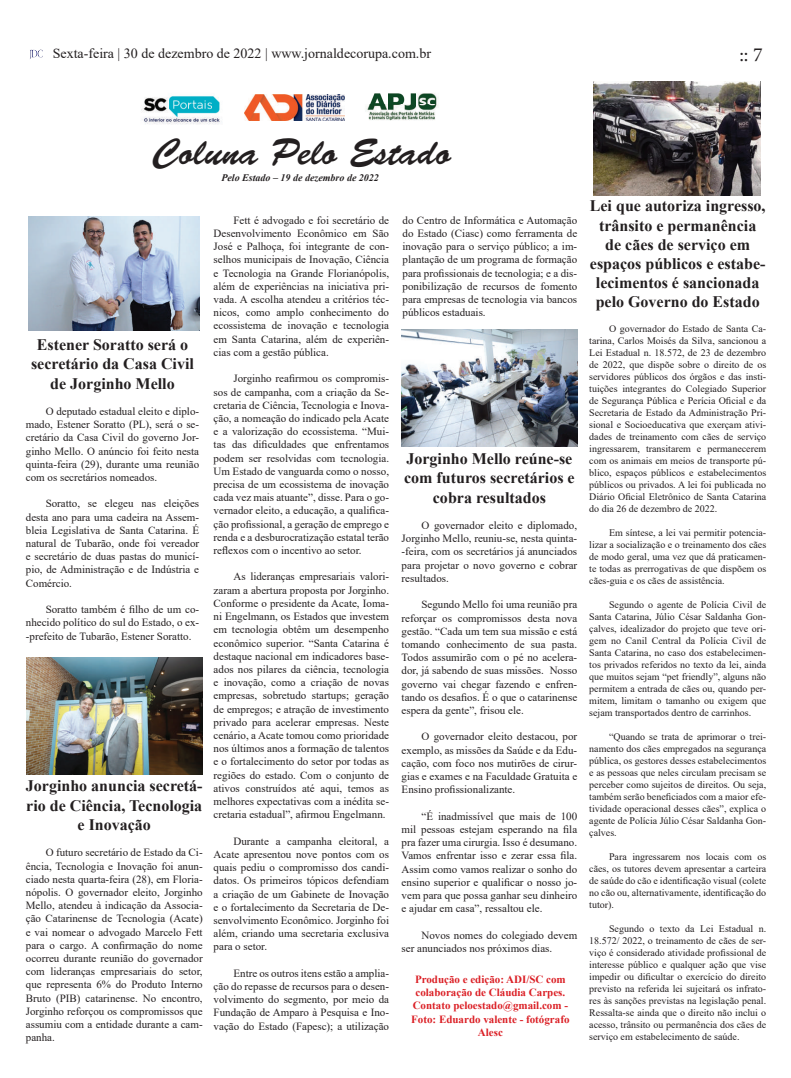
<style>
.page{position:relative;width:791px;height:1078px;background:#fff}
.page>*{position:absolute;margin:0;border:0;box-sizing:border-box;transform-origin:0 0}
.t1{font:37px "Brush Script Std";color:#231f20}
.t2{font:20px "Minion Pro";color:#231f20}
.t3{font:700 16px/19.2px "Times New Roman";color:#231f20;text-align:center}
.t4{font:14px "Times New Roman";color:#231f20}
.t5{font:11px/13.2px "Times New Roman";color:#231f20;text-align:justify}
.t6{font:700 11px/13.2px "Times New Roman";color:#db1f25;text-align:center}
.t7{font:10px/12px "Times New Roman";color:#231f20;text-align:justify}
.t8{font:italic 700 10px "Times New Roman";color:#231f20}
</style>
<div class="page">
<svg style="left:30px;top:50px;width:13px;height:9px"></svg>
<img style="left:141px;top:96px;width:81px;height:28px">
<img style="left:245px;top:94px;width:100px;height:27px">
<img style="left:366px;top:93px;width:72px;height:28px">
<img style="left:28px;top:216px;width:171px;height:114px">
<img style="left:27px;top:657px;width:175px;height:117px">
<img style="left:401px;top:329px;width:176px;height:117px">
<img style="left:593px;top:81px;width:168px;height:115px">
<p class="t4" style="left:53px;top:43px;width:380px">Sexta-feira | 30 de dezembro de 2022 | www.jornaldecorupa.com.br</p>
<h2 class="t2" style="left:739px;top:42px;width:25px">:: 7</h2>
<h1 class="t1" style="left:153px;top:131px;width:299px">Coluna Pelo Estado</h1>
<p class="t8" style="left:221px;top:170px;width:159px">Pelo Estado – 19 de dezembro de 2022</p>
<h3 class="t3" style="left:31px;top:334px;width:164px">Estener Soratto será o secretário da Casa Civil de Jorginho Mello</h3>
<p class="t5" style="left:26px;top:404px;width:175px;text-indent:20px">O deputado estadual eleito e diplo&shy;mado, Estener Soratto (PL), será o se&shy;cretário da Casa Civil do governo Jor&shy;ginho Mello. O anúncio foi feito nesta quinta-feira (29), durante uma reunião com os secretários nomeados.</p>
<p class="t5" style="left:26px;top:496px;width:175px;text-indent:20px">Soratto, se elegeu nas eleições desta ano para uma cadeira na Assem&shy;bleia Legislativa de Santa Catarina. É natural de Tubarão, onde foi vereador e secretário de duas pastas do municí&shy;pio, de Administração e de Indústria e Comércio.</p>
<p class="t5" style="left:26px;top:602px;width:175px;text-indent:20px">Soratto também é filho de um co&shy;nhecido político do sul do Estado, o ex--prefeito de Tubarão, Estener Soratto.</p>
<h3 class="t3" style="left:26px;top:775px;width:178px">Jorginho anuncia secretá&shy;rio de Ciência, Tecnologia e Inovação</h3>
<p class="t5" style="left:26px;top:845px;width:178px;text-indent:20px">O futuro secretário de Estado da Ci&shy;ência, Tecnologia e Inovação foi anun&shy;ciado nesta quarta-feira (28), em Floria&shy;nópolis. O governador eleito, Jorginho Mello, atendeu à indicação da Associa&shy;ção Catarinense de Tecnologia (Acate) e vai nomear o advogado Marcelo Fett para o cargo. A confirmação do nome ocorreu durante reunião do governador com lideranças empresariais do setor, que representa 6% do Produto Interno Bruto (PIB) catarinense. No encontro, Jorginho reforçou os compromissos que assumiu com a entidade durante a cam&shy;panha.</p>
<p class="t5" style="left:214px;top:213px;width:177px;text-indent:20px">Fett é advogado e foi secretário de Desenvolvimento Econômico em São José e Palhoça, foi integrante de con&shy;selhos municipais de Inovação, Ciência e Tecnologia na Grande Florianópolis, além de experiências na iniciativa pri&shy;vada. A escolha atendeu a critérios téc&shy;nicos, como amplo conhecimento do ecossistema de inovação e tecnologia em Santa Catarina, além de experiên&shy;cias com a gestão pública.</p>
<p class="t5" style="left:214px;top:371px;width:177px;text-indent:20px">Jorginho reafirmou os compromis&shy;sos de campanha, com a criação da Se&shy;cretaria de Ciência, Tecnologia e Inova&shy;ção, a nomeação do indicado pela Acate e a valorização do ecossistema. “Mui&shy;tas das dificuldades que enfrentamos podem ser resolvidas com tecnologia.<br>Um Estado de vanguarda como o nosso, precisa de um ecossistema de inovação cada vez mais atuante”, disse. Para o go&shy;vernador eleito, a educação, a qualifica&shy;ção profissional, a geração de emprego e renda e a desburocratização estatal terão reflexos com o incentivo ao setor.</p>
<p class="t5" style="left:214px;top:569px;width:177px;text-indent:20px">As lideranças empresariais valori&shy;zaram a abertura proposta por Jorginho.<br>Conforme o presidente da Acate, Ioma&shy;ni Engelmann, os Estados que investem em tecnologia obtêm um desempenho econômico superior. “Santa Catarina é destaque nacional em indicadores base&shy;ados nos pilares da ciência, tecnologia e inovação, como a criação de novas empresas, sobretudo startups; geração de empregos; e atração de investimento privado para acelerar empresas. Neste cenário, a Acate tomou como prioridade nos últimos anos a formação de talentos e o fortalecimento do setor por todas as regiões do estado. Com o conjunto de ativos construídos até aqui, temos as melhores expectativas com a inédita se&shy;cretaria estadual”, afirmou Engelmann.</p>
<p class="t5" style="left:214px;top:833px;width:177px;text-indent:20px">Durante a campanha eleitoral, a Acate apresentou nove pontos com os quais pediu o compromisso dos candi&shy;datos. Os primeiros tópicos defendiam a criação de um Gabinete de Inovação e o fortalecimento da Secretaria de De&shy;senvolvimento Econômico. Jorginho foi além, criando uma secretaria exclusiva para o setor.</p>
<p class="t5" style="left:214px;top:965px;width:177px;text-indent:20px">Entre os outros itens estão a amplia&shy;ção do repasse de recursos para o desen&shy;volvimento do segmento, por meio da Fundação de Amparo à Pesquisa e Ino&shy;vação do Estado (Fapesc); a utilização</p>
<p class="t5" style="left:403px;top:213px;width:176px">do Centro de Informática e Automação do Estado (Ciasc) como ferramenta de inovação para o serviço público; a im&shy;plantação de um programa de formação para profissionais de tecnologia; e a dis&shy;ponibilização de recursos de fomento para empresas de tecnologia via bancos públicos estaduais.</p>
<h3 class="t3" style="left:404px;top:448px;width:172px">Jorginho Mello reúne-se com futuros secretários e cobra resultados</h3>
<p class="t5" style="left:402px;top:518px;width:177px;text-indent:20px">O governador eleito e diplomado, Jorginho Mello, reuniu-se, nesta quinta--feira, com os secretários já anunciados para projetar o novo governo e cobrar resultados.</p>
<p class="t5" style="left:402px;top:597px;width:177px;text-indent:20px">Segundo Mello foi uma reunião pra reforçar os compromissos desta nova gestão. “Cada um tem sua missão e está tomando conhecimento de sua pasta.<br>Todos assumirão com o pé no acelera&shy;dor, já sabendo de suas missões. Nosso governo vai chegar fazendo e enfren&shy;tando os desafios. É o que o catarinense espera da gente”, frisou ele.</p>
<p class="t5" style="left:402px;top:729px;width:177px;text-indent:20px">O governador eleito destacou, por exemplo, as missões da Saúde e da Edu&shy;cação, com foco nos mutirões de cirur&shy;gias e exames e na Faculdade Gratuita e Ensino profissionalizante.</p>
<p class="t5" style="left:402px;top:808px;width:177px;text-indent:20px">“É inadmissível que mais de 100 mil pessoas estejam esperando na fila pra fazer uma cirurgia. Isso é desumano.<br>Vamos enfrentar isso e zerar essa fila.<br>Assim como vamos realizar o sonho do ensino superior e qualificar o nosso jo&shy;vem para que possa ganhar seu dinheiro e ajudar em casa”, ressaltou ele.</p>
<p class="t5" style="left:402px;top:927px;width:177px;text-indent:20px">Novos nomes do colegiado devem ser anunciados nos próximos dias.</p>
<p class="t6" style="left:411px;top:972px;width:160px">Produção e edição: ADI/SC com colaboração de Cláudia Carpes.<br>Contato peloestado@gmail.com -<br>Foto: Eduardo valente - fotógrafo<br>Alesc</p>
<h3 class="t3" style="left:590px;top:196px;width:177px">Lei que autoriza ingresso, trânsito e permanência de cães de serviço em espaços públicos e estabe&shy;lecimentos é sancionada pelo Governo do Estado</h3>
<p class="t7" style="left:589px;top:322px;width:179px;text-indent:20px">O governador do Estado de Santa Ca&shy;tarina, Carlos Moisés da Silva, sancionou a Lei Estadual n. 18.572, de 23 de dezembro de 2022, que dispõe sobre o direito de os servidores públicos dos órgãos e das insti&shy;tuições integrantes do Colegiado Superior de Segurança Pública e Perícia Oficial e da Secretaria de Estado da Administração Pri&shy;sional e Socioeducativa que exerçam ativi&shy;dades de treinamento com cães de serviço ingressarem, transitarem e permanecerem com os animais em meios de transporte pú&shy;blico, espaços públicos e estabelecimentos públicos ou privados. A lei foi publicada no Diário Oficial Eletrônico de Santa Catarina do dia 26 de dezembro de 2022.</p>
<p class="t7" style="left:589px;top:526px;width:179px;text-indent:20px">Em síntese, a lei vai permitir potencia&shy;lizar a socialização e o treinamento dos cães de modo geral, uma vez que dá praticamen&shy;te todas as prerrogativas de que dispõem os cães-guia e os cães de assistência.</p>
<p class="t7" style="left:589px;top:598px;width:179px;text-indent:20px">Segundo o agente de Polícia Civil de Santa Catarina, Júlio César Saldanha Gon&shy;çalves, idealizador do projeto que teve ori&shy;gem no Canil Central da Polícia Civil de Santa Catarina, no caso dos estabelecimen&shy;tos privados referidos no texto da lei, ainda que muitos sejam “pet friendly”, alguns não permitem a entrada de cães ou, quando per&shy;mitem, limitam o tamanho ou exigem que sejam transportados dentro de carrinhos.</p>
<p class="t7" style="left:589px;top:730px;width:179px;text-indent:20px">“Quando se trata de aprimorar o trei&shy;namento dos cães empregados na segurança pública, os gestores desses estabelecimentos e as pessoas que neles circulam precisam se perceber como sujeitos de direitos. Ou seja, também serão beneficiados com a maior efe&shy;tividade operacional desses cães”, explica o agente de Polícia Júlio César Saldanha Gon&shy;çalves.</p>
<p class="t7" style="left:589px;top:850px;width:179px;text-indent:20px">Para ingressarem nos locais com os cães, os tutores devem apresentar a carteira de saúde do cão e identificação visual (colete no cão ou, alternativamente, identificação do tutor).</p>
<p class="t7" style="left:589px;top:922px;width:179px;text-indent:20px">Segundo o texto da Lei Estadual n.<br>18.572/ 2022, o treinamento de cães de ser&shy;viço é considerado atividade profissional de interesse público e qualquer ação que vise impedir ou dificultar o exercício do direito previsto na referida lei sujeitará os infrato&shy;res às sanções previstas na legislação penal.<br>Ressalta-se ainda que o direito não inclui o acesso, trânsito ou permanência dos cães de serviço em estabelecimento de saúde.</p>
</div>
